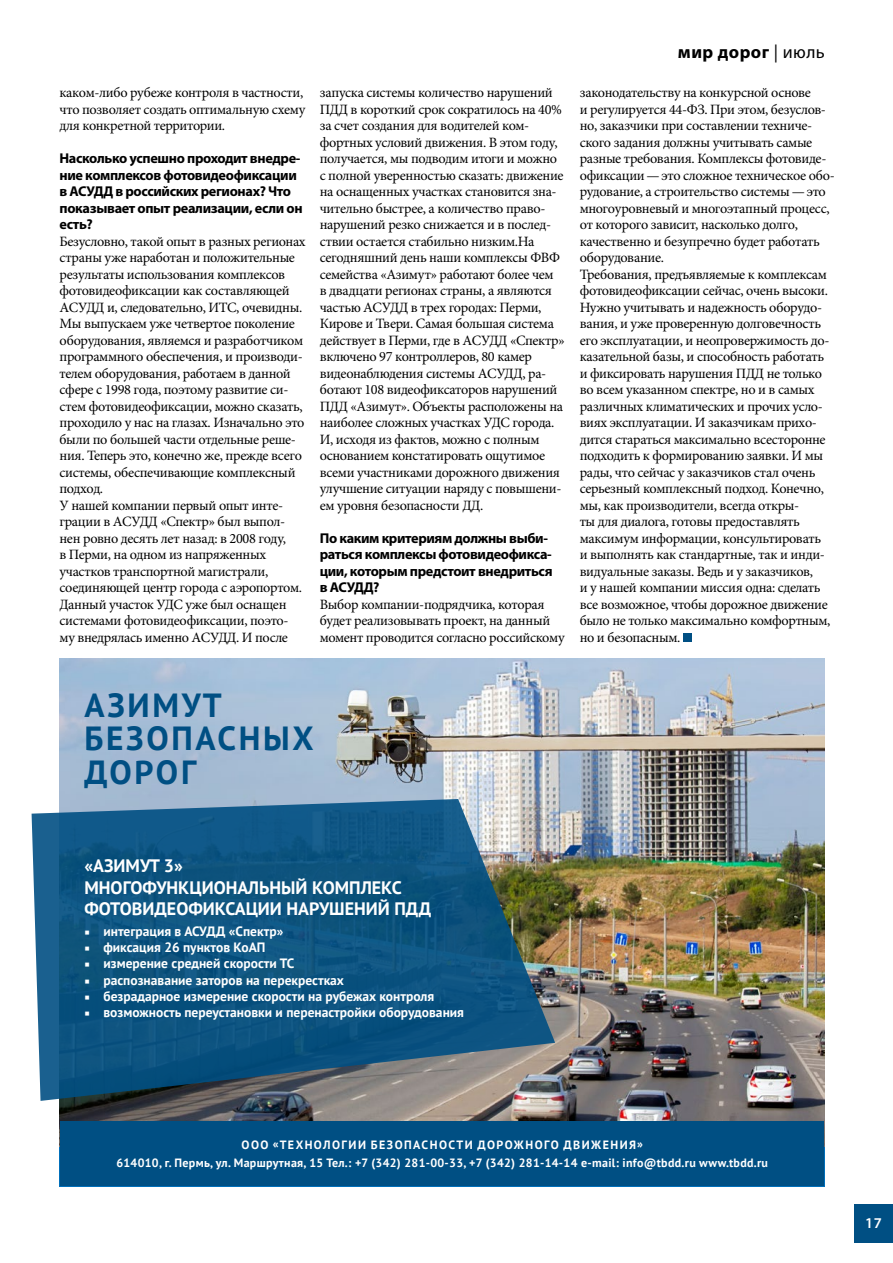
<style>
.page{position:relative;width:893px;height:1263px;background:#fff}
.page>*{position:absolute;margin:0;border:0;box-sizing:border-box;transform-origin:0 0}
.t1{font:700 33.45px/33.5px "PT Sans";letter-spacing:.08em;color:#004f83}
.t2{font:700 18px/21.6px "PT Sans";color:#fff}
.t3{font:700 18px "Myriad Pro";letter-spacing:.025em;color:#000}
.t4{font:600 15px "Myriad Pro";color:#fff}
.t5{font:14.25px/16.5px "Minion Pro";letter-spacing:-.025em;color:#000}
.t6{font:700 14.25px/16.5px "Myriad Pro";letter-spacing:-.025em;color:#000}
.t7{font:700 13.5px "PT Sans";color:#fff}
.t8{font:700 12px/18px "PT Sans";letter-spacing:.045em;color:#fff;text-align:center}
.s1{font-weight:400}
.s2{font-family:"Minion Pro";font-weight:400}
</style>
<div class="page">
<div style="left:854px;top:1204px;width:39px;height:39px;background:#004f83"></div>
<img style="left:60px;top:658px;width:765px;height:488px">
<div style="left:683px;top:633px;width:8px;height:9px;background:#004f83"></div>
<div style="left:60px;top:1121px;width:764px;height:65px;background:#004f83"></div>
<svg style="left:32px;top:799px;width:523px;height:302px;background:#276082"></svg>
<p class="t5" style="left:60px;top:85px;width:247px">каком-либо рубеже контроля в частности, что позволяет создать оптимальную схему для конкретной территории.</p>
<p class="t6" style="left:60px;top:150px;width:245px">Насколько успешно проходит внедре&shy;ние комплексов фотовидеофиксации в АСУДД в российских регионах? Что показывает опыт реализации, если он есть?</p>
<p class="t5" style="left:60px;top:233px;width:248px">Безусловно, такой опыт в разных регионах страны уже наработан и положительные результаты использования комплексов фотовидеофиксации как составляющей АСУДД и, следовательно, ИТС, очевидны.<br>Мы выпускаем уже четвертое поколение оборудования, являемся и разработчиком программного обеспечения, и производи&shy;телем оборудования, работаем в данной сфере с 1998 года, поэтому развитие си&shy;стем фотовидеофиксации, можно сказать, проходило у нас на глазах. Изначально это были по большей части отдельные реше&shy;ния. Теперь это, конечно же, прежде всего системы, обеспечивающие комплексный подход.<br>У нашей компании первый опыт инте&shy;грации в АСУДД «Спектр» был выпол&shy;нен ровно десять лет назад: в 2008 году,<br>в Перми, на одном из напряженных участков транспортной магистрали, соединяющей центр города с аэропортом.<br>Данный участок УДС уже был оснащен системами фотовидеофиксации, поэто&shy;му внедрялась именно АСУДД. И после</p>
<p class="t5" style="left:320px;top:85px;width:246px">запуска системы количество нарушений ПДД в короткий срок сократилось на 40% за счет создания для водителей ком&shy;фортных условий движения. В этом году, получается, мы подводим итоги и можно с полной уверенностью сказать: движение на оснащенных участках становится зна&shy;чительно быстрее, а количество право&shy;нарушений резко снижается и в послед&shy;ствии остается стабильно низким.На сегодняшний день наши комплексы ФВФ семейства «Азимут» работают более чем<br>в двадцати регионах страны, а являются частью АСУДД в трех городах: Перми, Кирове и Твери. Самая большая система действует в Перми, где в АСУДД «Спектр» включено 97 контроллеров, 80 камер видеонаблюдения системы АСУДД, ра&shy;ботают 108 видеофиксаторов нарушений ПДД «Азимут». Объекты расположены на наиболее сложных участках УДС города.<br>И, исходя из фактов, можно с полным основанием констатировать ощутимое всеми участниками дорожного движения улучшение ситуации наряду с повышени&shy;ем уровня безопасности ДД.</p>
<p class="t6" style="left:320px;top:529px;width:234px">По каким критериям должны выби&shy;раться комплексы фотовидеофикса&shy;ции, которым предстоит внедриться в АСУДД?</p>
<p class="t5" style="left:320px;top:596px;width:246px">Выбор компании-подрядчика, которая будет реализовывать проект, на данный момент проводится согласно российскому</p>
<p class="t3" style="left:678px;top:40px;width:148px">мир дорог <span class="s1">| июль</span></p>
<p class="t5" style="left:580px;top:85px;width:257px">законодательству на конкурсной основе<br>и регулируется 44-ФЗ. При этом, безуслов&shy;но, заказчики при составлении техниче&shy;ского задания должны учитывать самые разные требования. Комплексы фотовиде&shy;офиксации—это сложное техническое обо&shy;рудование, а строительство системы—это многоуровневый и многоэтапный процесс, от которого зависит, насколько долго, качественно и безупречно будет работать оборудование.<br>Требования, предъявляемые к комплексам фотовидеофиксации сейчас, очень высоки.<br>Нужно учитывать и надежность оборудо&shy;вания, и уже проверенную долговечность его эксплуатации, и неопровержимость до&shy;казательной базы, и способность работать и фиксировать нарушения ПДД не только во всем указанном спектре, но и в самых различных климатических и прочих усло&shy;виях эксплуатации. И заказчикам прихо&shy;дится стараться максимально всесторонне подходить к формированию заявки. И мы рады, что сейчас у заказчиков стал очень серьезный комплексный подход. Конечно, мы, как производители, всегда откры-<br>ты для диалога, готовы предоставлять максимум информации, консультировать<br>и выполнять как стандартные, так и инди&shy;видуальные заказы. Ведь и у заказчиков,<br>и у нашей компании миссия одна: сделать все возможное, чтобы дорожное движение было не только максимально комфортным, но и безопасным.</p>
<h1 class="t1" style="left:84px;top:688px;width:231px">Азимут безопасных дорог</h1>
<p class="t2" style="left:84px;top:855px;width:153px">«АЗИ МУТ 3»<br>МНОГОФУНКЦИОНАЛ</p>
<p class="t2" style="left:259px;top:876px;width:143px">ЬНЫЙ КОМПЛЕКС</p>
<p class="t2" style="left:84px;top:898px;width:60px">ФОТОВИДЕ</p>
<p class="t2" style="left:176px;top:898px;width:180px">ОФИКСАЦИИ НАРУШЕНИ</p>
<p class="t2" style="left:378px;top:898px;width:30px">Й ПДД</p>
<p class="t7" style="left:84px;top:922px;width:200px"><span class="s2">■</span> интеграция в АСУДД «Спектр»</p>
<p class="t7" style="left:84px;top:938px;width:174px"><span class="s2">■</span> фиксация 26 пунктов КоАП</p>
<p class="t7" style="left:84px;top:955px;width:211px"><span class="s2">■</span> измерение средней скорости ТС</p>
<p class="t7" style="left:84px;top:971px;width:261px"><span class="s2">■</span> распознавание заторов на перекрестках</p>
<p class="t7" style="left:84px;top:987px;width:351px"><span class="s2">■</span> безрадарное измерение скорости на рубежах контроля</p>
<p class="t7" style="left:84px;top:1003px;width:381px"><span class="s2">■</span> возможность переустановки и перенастройки оборудования</p>
<p class="t8" style="left:116px;top:1135px;width:653px">ООО «Технологии безопасности дорожного движения»<br>614010, г. Пермь, ул. Маршрутная, 15 Тел.: +7 (342) 281-00-33, +7 (342) 281-14-14 e-mail: info@tbdd.ru www.tbdd.ru</p>
<p class="t4" style="left:865px;top:1213px;width:18px">17</p>
</div>
